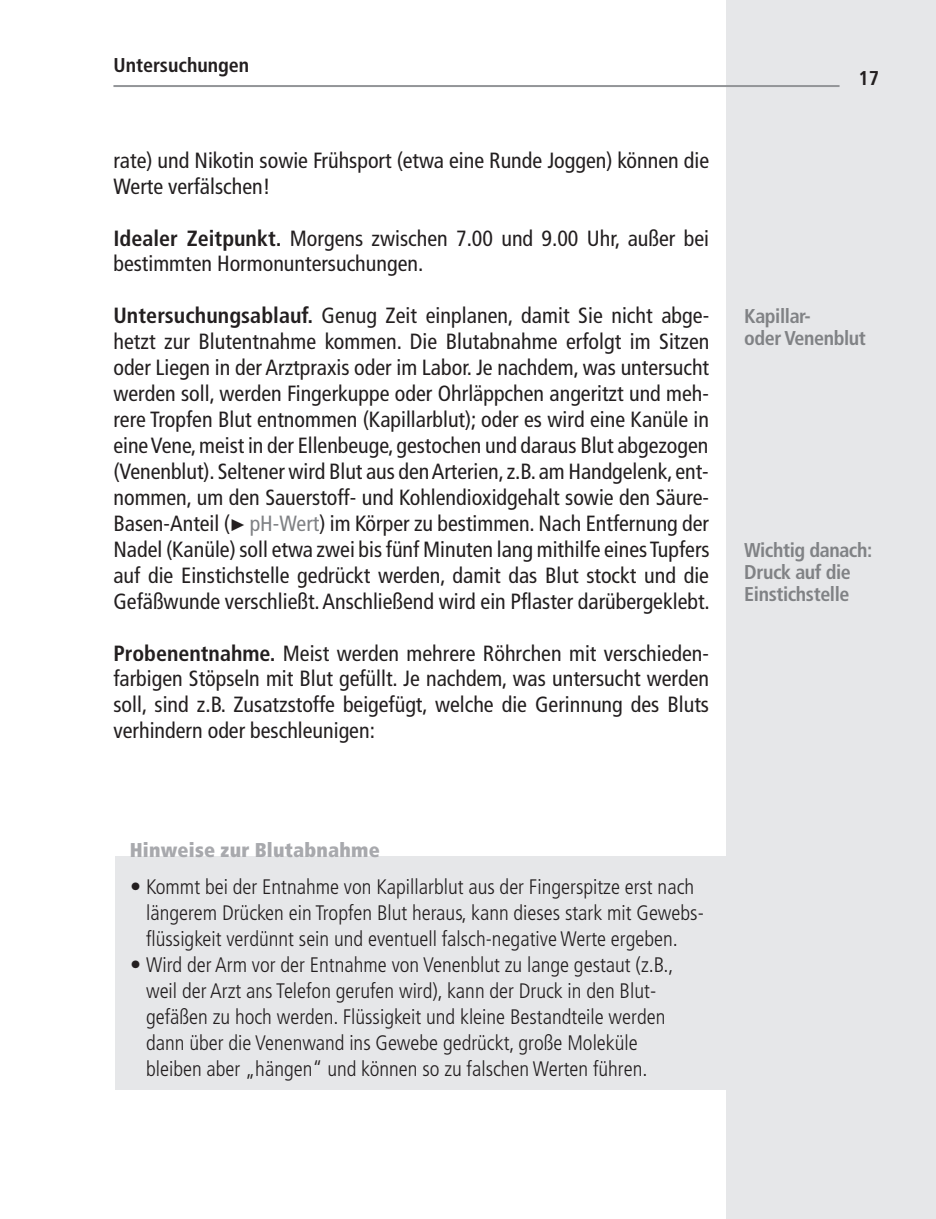
<style>
.page{position:relative;width:936px;height:1219px;background:#fff}
.page>*{position:absolute;margin:0;border:0;box-sizing:border-box;transform-origin:0 0}
.t1{font:condensed 22px/26px "Frutiger LT Std";color:#231f20}
.t2{font:300 condensed 21px/26px "Frutiger LT Std";color:#231f20}
.t3{font:700 condensed 20px/22px "Frutiger LT Std";letter-spacing:-.02em;color:#808285}
.t4{font:900 condensed 20px "Frutiger LT Std";letter-spacing:.01em;color:#a8a9ad}
.t5{font:700 condensed 20px "Frutiger LT Std";color:#231f20}
.s1{font-weight:700}
.s2{font-family:"Utopia Std";font-stretch:normal}
.s3{color:#808285}
.s4{font-weight:400;font-size:22px}
</style>
<div class="page">
<div style="left:726px;top:0;width:209px;height:1219px;background:#e6e7e9"></div>
<hr style="left:113px;top:85px;width:726px;height:2px;background:#939598">
<div style="left:115px;top:857px;width:611px;height:233px;background:#e6e7e9"></div>
<p class="t5" style="left:113px;top:53px;width:137px">Untersuchungen</p>
<p class="t1" style="left:113px;top:147px;width:597px">rate) und Nikotin sowie Frühsport (etwa eine Runde Joggen) können die<br>Werte verfälschen!</p>
<p class="t1" style="left:113px;top:225px;width:597px"><span class="s1">Idealer Zeitpunkt.</span> Morgens zwischen 7.00 und 9.00 Uhr, außer bei bestimmten Hormonuntersuchungen.</p>
<p class="t1" style="left:113px;top:303px;width:598px;text-align:justify"><span class="s1">Untersuchungsablauf.</span> Genug Zeit einplanen, damit Sie nicht abge&shy;hetzt zur Blutentnahme kommen. Die Blutabnahme erfolgt im Sitzen oder Liegen in der Arztpraxis oder im Labor. Je nachdem, was untersucht werden soll, werden Fingerkuppe oder Ohrläppchen angeritzt und meh&shy;rere Tropfen Blut entnommen (Kapillarblut); oder es wird eine Kanüle in eine Vene, meist in der Ellenbeuge, gestochen und daraus Blut abgezogen (Venenblut). Seltener wird Blut aus den Arterien, z.B. am Handgelenk, ent&shy;nommen, um den Sauerstoff- und Kohlendioxidgehalt sowie den Säure-Basen-Anteil (<span class="s2">▶</span> <span class="s3">pH-Wert</span>) im Körper zu bestimmen. Nach Entfernung der Nadel (Kanüle) soll etwa zwei bis fünf Minuten lang mithilfe eines Tupfers auf die Einstichstelle gedrückt werden, damit das Blut stockt und die Gefäßwunde verschließt. Anschließend wird ein Pflaster darübergeklebt.</p>
<p class="t1" style="left:113px;top:640px;width:597px;text-align:justify"><span class="s1">Probenentnahme.</span> Meist werden mehrere Röhrchen mit verschieden&shy;farbigen Stöpseln mit Blut gefüllt. Je nachdem, was untersucht werden soll, sind z.B. Zusatzstoffe beigefügt, welche die Gerinnung des Bluts verhindern oder beschleunigen:</p>
<p class="t5" style="left:858px;top:66px;width:22px">17</p>
<p class="t3" style="left:744px;top:305px;width:123px">Kapillar-<br>oder Venenblut</p>
<p class="t3" style="left:744px;top:539px;width:129px">Wichtig danach:<br>Druck auf die<br>Einstichstelle</p>
<p class="t4" style="left:130px;top:838px;width:251px">Hinweise zur Blutabnahme</p>
<p class="t2" style="left:146px;top:874px;width:559px;text-indent:-16px"><span class="s4">•</span> Kommt bei der Entnahme von Kapillarblut aus der Fingerspitze erst nach längerem Drücken ein Tropfen Blut heraus, kann dieses stark mit Gewebs&shy;flüssigkeit verdünnt sein und eventuell falsch-negative Werte ergeben.</p>
<p class="t2" style="left:146px;top:952px;width:529px;text-indent:-16px"><span class="s4">•</span> Wird der Arm vor der Entnahme von Venenblut zu lange gestaut (z.B., weil der Arzt ans Telefon gerufen wird), kann der Druck in den Blut&shy;gefäßen zu hoch werden. Flüssigkeit und kleine Bestandteile werden dann über die Venenwand ins Gewebe gedrückt, große Moleküle bleiben aber „hängen“ und können so zu falschen Werten führen.</p>
</div>
